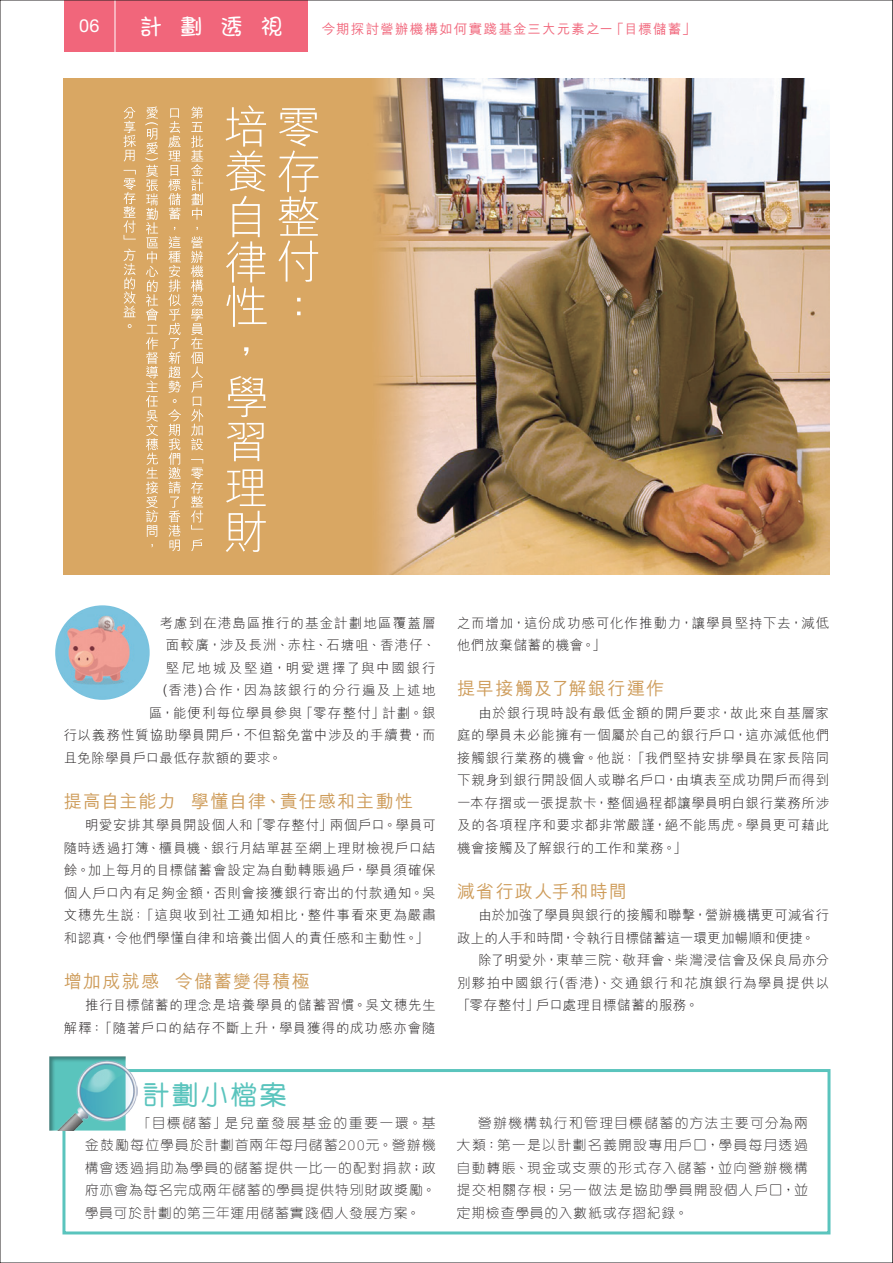
<style>
.page{position:relative;width:893px;height:1263px;background:#fff}
.page>*{position:absolute;margin:0;border:0;box-sizing:border-box;transform-origin:0 0}
.t1{font:500 27px "M Yuen HK";letter-spacing:.08em;color:#5ac4bd}
.t2{font:500 22.5px "M Young HK";color:#fff}
.t3{font:500 18px "M Hei HK";letter-spacing:.065em;color:#ce9c5a}
.t4{font:18px "Helvetica Neue";color:#fff}
.t5{font:300 13.5px/22.5px "M Hei HK";letter-spacing:.05em;color:#231f20;text-align:justify}
.t6{font:300 13.5px/22.5px "M Yuen HK";letter-spacing:.095em;color:#231f20;text-align:justify}
.t7{font:300 13.5px/22.5px "M Hei HK";letter-spacing:.015em;color:#231f20}
.t8{font:300 13.5px "M Hei HK";letter-spacing:.08em;color:#231f20}
.t9{font:500 13.5px "M Hei HK";letter-spacing:.085em;color:#f1667b}
.t10{font:300 13.5px "M Hei HK";letter-spacing:.09em;color:#231f20}
.t11{font:300 13.5px "M Hei HK";letter-spacing:.105em;color:#231f20}
.t12{font:300 13.5px "M Hei HK";letter-spacing:.145em;color:#231f20}
.t13{font:300 13.5px "M Hei HK";letter-spacing:.02em;color:#231f20}
.s1{font-family:"M Sung HK"}
</style>
<div class="page">
<div style="left:64px;top:0;width:244px;height:51px;background:#f1667b"></div>
<hr style="left:115px;top:0;width:1px;height:67px;background:#fff">
<img style="left:64px;top:78px;width:765px;height:497px">
<img style="left:55px;top:605px;width:95px;height:95px;border-radius:47px">
<div style="left:62px;top:1069px;width:768px;height:165px;border:3px solid #5ac4bd"></div>
<svg style="left:892px;top:0;width:1px;height:1263px"></svg>
<div style="left:48px;top:1054px;width:80px;height:78px;background:#231f20;opacity:.4"></div>
<img style="left:54px;top:1058px;width:84px;height:73px">
<svg style="left:226px;top:105px;width:41px;height:222px;background:#e0b882"></svg>
<svg style="left:244px;top:347px;width:5px;height:9px"></svg>
<svg style="left:228px;top:376px;width:38px;height:41px"></svg>
<svg style="left:227px;top:423px;width:37px;height:38px"></svg>
<svg style="left:226px;top:469px;width:40px;height:83px;background:#e1ba86"></svg>
<svg style="left:278px;top:108px;width:41px;height:174px;background:#e0b882"></svg>
<svg style="left:297px;top:298px;width:4px;height:3px"></svg>
<svg style="left:297px;top:312px;width:4px;height:3px"></svg>
<svg style="left:123px;top:107px;width:13px;height:55px"></svg>
<svg style="left:123px;top:170px;width:13px;height:69px"></svg>
<svg style="left:123px;top:249px;width:13px;height:68px"></svg>
<svg style="left:128px;top:324px;width:4px;height:4px"></svg>
<svg style="left:145px;top:106px;width:13px;height:431px;background:#e2bc88"></svg>
<svg style="left:168px;top:108px;width:13px;height:112px"></svg>
<svg style="left:168px;top:236px;width:13px;height:157px;background:#e2bd8a"></svg>
<svg style="left:173px;top:399px;width:4px;height:4px"></svg>
<svg style="left:168px;top:409px;width:13px;height:142px;background:#e2bd8b"></svg>
<svg style="left:191px;top:106px;width:13px;height:114px"></svg>
<svg style="left:191px;top:236px;width:12px;height:214px;background:#e3bf8e"></svg>
<svg style="left:191px;top:459px;width:12px;height:70px"></svg>
<svg style="left:191px;top:539px;width:11px;height:12px"></svg>
<h1 class="t4" style="left:79px;top:15px;width:22px">06</h1>
<h1 class="t2" style="left:140px;top:11px;width:145px">計劃透視</h1>
<h1 class="t9" style="left:322px;top:20px;width:375px">今期探討營辦機構如何實踐基金三大元素之一「目標儲蓄」</h1>
<p class="t8" style="left:160px;top:613px;width:277px">考慮到在港島區推行的基金計劃地區覆蓋層</p>
<p class="t10" style="left:166px;top:636px;width:271px">面較廣，涉及長洲、赤柱、石塘咀、香港仔、</p>
<p class="t12" style="left:166px;top:658px;width:271px">堅尼地城及堅道，明愛選擇了與中國銀行</p>
<p class="t11" style="left:163px;top:681px;width:274px">(香港)合作，因為該銀行的分行遍及上述地</p>
<p class="t8" style="left:149px;top:703px;width:288px">區，能便利每位學員參與「零存整付」計劃。銀</p>
<p class="t5" style="left:64px;top:724px;width:373px">行以義務性質協助學員開戶，不但豁免當中涉及的手續費，而</p>
<p class="t13" style="left:64px;top:748px;width:220px">且免除學員戶口最低存款額的要求。</p>
<h2 class="t3" style="left:64px;top:788px;width:351px">提高自主能力 學懂自律、責任感和主動性</h2>
<p class="t5" style="left:64px;top:814px;width:374px;text-indent:21px">明愛安排其學員開設個人和「零存整付」兩個戶口。學員可隨時透過打簿、櫃員機、銀行月結單甚至網上理財檢視戶口結餘。加上每月的目標儲蓄會設定為自動轉賬過戶，學員須確保個人戶口內有足夠金額，否則會接獲銀行寄出的付款通知。吳文穗先生說：「這與收到社工通知相比，整件事看來更為嚴肅和認真，令他們學懂自律和培養出個人的責任感和主動性。」</p>
<h2 class="t3" style="left:64px;top:968px;width:248px">增加成就感 令儲蓄變得積極</h2>
<p class="t5" style="left:64px;top:994px;width:373px;text-align:right">推行目標儲蓄的理念是培養學員的儲蓄習慣。吳文穗先生<br>解釋：「隨著戶口的結存不斷上升，學員獲得的成功感亦會隨</p>
<p class="t5" style="left:457px;top:611px;width:374px">之而增加，這份成功感可化作推動力，讓學員堅持下去，減低他們放棄儲蓄的機會。」</p>
<h2 class="t3" style="left:457px;top:676px;width:209px">提早接觸及了解銀行運作</h2>
<p class="t5" style="left:457px;top:701px;width:374px;text-indent:21px">由於銀行現時設有最低金額的開戶要求，故此來自基層家庭的學員未必能擁有一個屬於自己的銀行戶口，這亦減低他們接觸銀行業務的機會。他說：「我們堅持安排學員在家長陪同下親身到銀行開設個人或聯名戶口，由填表至成功開戶而得到一本存摺或一張提款卡，整個過程都讓學員明白銀行業務所涉及的各項程序和要求都非常嚴謹，絕不能馬虎。學員更可藉此機會接觸及了解銀行的工作和業務。」</p>
<h2 class="t3" style="left:457px;top:878px;width:171px">減省行政人手和時間</h2>
<p class="t7" style="left:457px;top:904px;width:374px;text-indent:21px">由於加強了學員與銀行的接觸和聯擊，營辦機構更可減省行政上的人手和時間，令執行目標儲蓄這一環更加暢順和便捷。</p>
<p class="t5" style="left:457px;top:949px;width:374px;text-indent:21px">除了明愛外，東華三院、敬拜會、柴灣浸信會及保良局亦分別夥拍中國銀行(香港)、交通銀行和花旗銀行為學員提供以「零存整付」戶口處理目標儲蓄的服務。</p>
<h1 class="t1" style="left:143px;top:1077px;width:146px">計劃小檔案</h1>
<p class="t6" style="left:85px;top:1111px;width:352px;text-indent:53px"><span class="s1">「</span>目標儲蓄」是兒童發展基金的重要一環。基金鼓勵每位學員於計劃首兩年每月儲蓄200元。營辦機構會透過捐助為學員的儲蓄提供一比一的配對捐款；政府亦會為每名完成兩年儲蓄的學員提供特別財政獎勵。學員可於計劃的第三年運用儲蓄實踐個人發展方案。</p>
<p class="t6" style="left:457px;top:1111px;width:352px;text-indent:21px">營辦機構執行和管理目標儲蓄的方法主要可分為兩大類：第一是以計劃名義開設專用戶口，學員每月透過自動轉賬、現金或支票的形式存入儲蓄，並向營辦機構提交相關存根；另一做法是協助學員開設個人戶口，並定期檢查學員的入數紙或存摺紀錄。</p>
</div>
